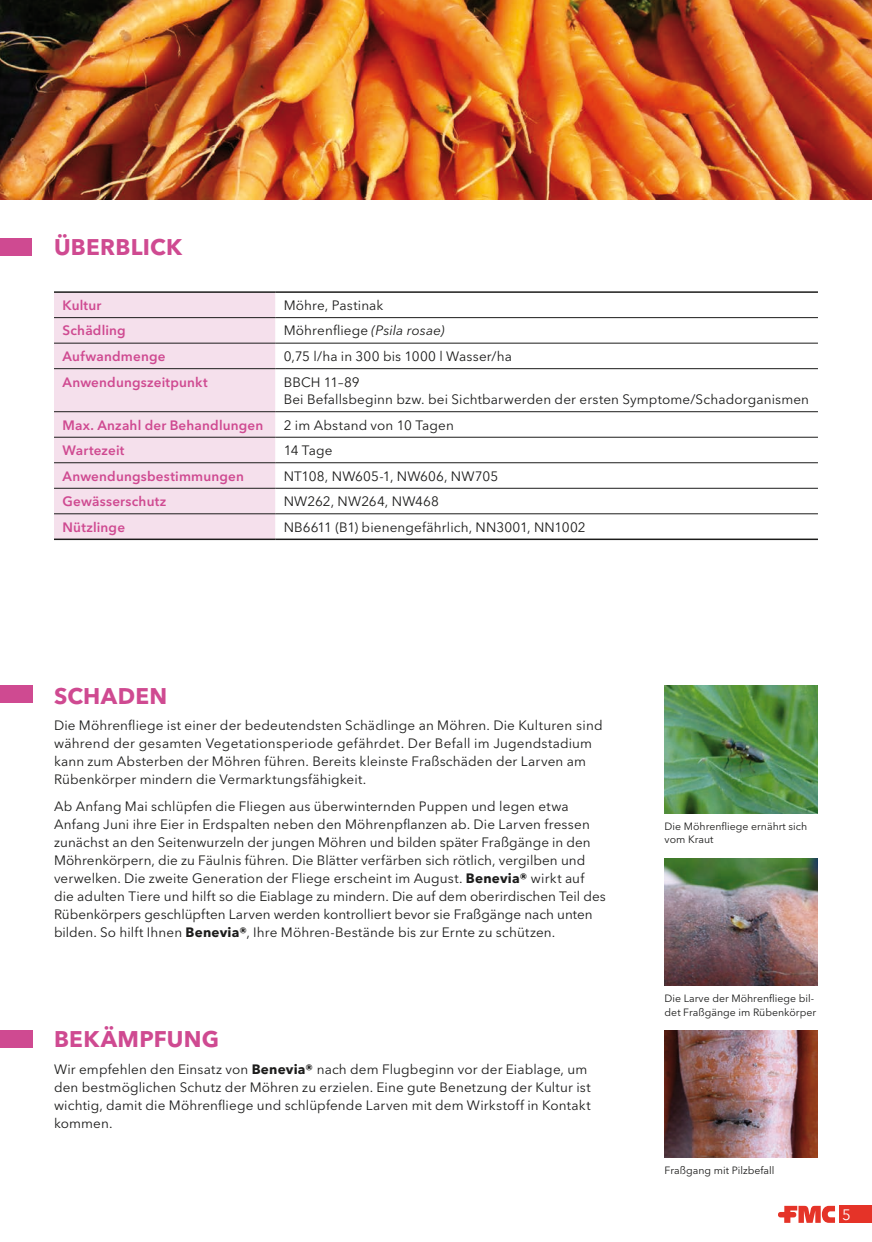
<style>
.page{position:relative;width:872px;height:1242px;background:#fff}
.page>*{position:absolute;margin:0;border:0;box-sizing:border-box;transform-origin:0 0}
.t1{font:700 22.5px "Avenir Next LT Pro";letter-spacing:.01em;color:#cf4a91}
.t2{font:15px "Avenir Next LT Pro";color:#fff}
.t3{font:13.5px/18px "Avenir Next LT Pro";letter-spacing:.01em;color:#1c1c1b}
.t4{font:600 13.5px "Avenir Next LT Pro";letter-spacing:.015em;color:#cf4a91}
.t5{font:10.5px/13.5px "Avenir Next LT Pro";color:#1c1c1b}
.s1{font-style:italic}
.s2{font-weight:700}
</style>
<div class="page">
<div style="left:54px;top:293px;width:221px;height:245px;background:#f5e0ec"></div>
<hr style="left:54px;top:317px;width:221px;height:1px;background:#1c1c1b">
<hr style="left:275px;top:317px;width:543px;height:1px;background:#1c1c1b">
<hr style="left:54px;top:343px;width:221px;height:1px;background:#1c1c1b">
<hr style="left:275px;top:343px;width:543px;height:1px;background:#1c1c1b">
<hr style="left:54px;top:368px;width:221px;height:1px;background:#1c1c1b">
<hr style="left:275px;top:368px;width:543px;height:1px;background:#1c1c1b">
<hr style="left:54px;top:411px;width:221px;height:1px;background:#1c1c1b">
<hr style="left:275px;top:411px;width:543px;height:1px;background:#1c1c1b">
<hr style="left:54px;top:437px;width:221px;height:1px;background:#1c1c1b">
<hr style="left:275px;top:437px;width:543px;height:1px;background:#1c1c1b">
<hr style="left:54px;top:462px;width:221px;height:1px;background:#1c1c1b">
<hr style="left:275px;top:462px;width:543px;height:1px;background:#1c1c1b">
<hr style="left:54px;top:488px;width:221px;height:1px;background:#1c1c1b">
<hr style="left:275px;top:488px;width:543px;height:1px;background:#1c1c1b">
<hr style="left:54px;top:513px;width:221px;height:1px;background:#1c1c1b">
<hr style="left:275px;top:513px;width:543px;height:1px;background:#1c1c1b">
<hr style="left:54px;top:291px;width:221px;height:2px;background:#1c1c1b">
<hr style="left:275px;top:291px;width:543px;height:2px;background:#1c1c1b">
<hr style="left:54px;top:538px;width:221px;height:2px;background:#1c1c1b">
<hr style="left:275px;top:538px;width:543px;height:2px;background:#1c1c1b">
<div style="left:0;top:686px;width:32px;height:17px;background:#cf4a91"></div>
<div style="left:0;top:1030px;width:32px;height:17px;background:#cf4a91"></div>
<img style="left:664px;top:1030px;width:153px;height:128px">
<img style="left:664px;top:858px;width:153px;height:127px">
<img style="left:664px;top:686px;width:153px;height:127px">
<img style="left:0;top:0;width:872px;height:200px">
<div style="left:0;top:238px;width:32px;height:17px;background:#cf4a91"></div>
<div style="left:839px;top:1205px;width:33px;height:17px;background:#e53328"></div>
<svg style="left:778px;top:1205px;width:57px;height:17px"></svg>
<h1 class="t1" style="left:54px;top:233px;width:129px">ÜBERBLICK</h1>
<p class="t4" style="left:63px;top:297px;width:40px">Kultur</p>
<p class="t3" style="left:284px;top:296px;width:101px">Möhre, Pastinak</p>
<p class="t4" style="left:63px;top:322px;width:65px">Schädling</p>
<p class="t3" style="left:284px;top:322px;width:162px">Möhrenfliege <span class="s1">(Psila rosae)</span></p>
<p class="t4" style="left:63px;top:348px;width:105px">Aufwandmenge</p>
<p class="t3" style="left:284px;top:347px;width:230px">0,75 l/ha in 300 bis 1000 l Wasser/ha</p>
<p class="t4" style="left:63px;top:373px;width:147px">Anwendungszeitpunkt</p>
<p class="t3" style="left:284px;top:374px;width:527px;line-height:16.5px">BBCH 11–89<br>Bei Befallsbeginn bzw. bei Sichtbarwerden der ersten Symptome/Schadorganismen</p>
<p class="t4" style="left:63px;top:417px;width:202px">Max. Anzahl der Behandlungen</p>
<p class="t3" style="left:284px;top:416px;width:172px">2 im Abstand von 10 Tagen</p>
<p class="t4" style="left:63px;top:442px;width:64px">Wartezeit</p>
<p class="t3" style="left:284px;top:441px;width:50px">14 Tage</p>
<p class="t4" style="left:63px;top:468px;width:183px">Anwendungsbestimmungen</p>
<p class="t3" style="left:284px;top:467px;width:216px">NT108, NW605-1, NW606, NW705</p>
<p class="t4" style="left:63px;top:493px;width:105px">Gewässerschutz</p>
<p class="t3" style="left:284px;top:492px;width:157px">NW262, NW264, NW468</p>
<p class="t4" style="left:63px;top:519px;width:64px">Nützlinge</p>
<p class="t3" style="left:284px;top:518px;width:303px">NB6611 (B1) bienengefährlich, NN3001, NN1002</p>
<h1 class="t1" style="left:54px;top:682px;width:115px">SCHADEN</h1>
<p class="t3" style="left:54px;top:716px;width:550px">Die Möhrenfliege ist einer der bedeutendsten Schädlinge an Möhren. Die Kulturen sind während der gesamten Vegetationsperiode gefährdet. Der Befall im Jugendstadium kann zum Absterben der Möhren führen. Bereits kleinste Fraßschäden der Larven am Rübenkörper mindern die Vermarktungsfähigkeit.</p>
<p class="t3" style="left:54px;top:797px;width:553px">Ab Anfang Mai schlüpfen die Fliegen aus überwinternden Puppen und legen etwa Anfang Juni ihre Eier in Erdspalten neben den Möhrenpflanzen ab. Die Larven fressen zunächst an den Seitenwurzeln der jungen Möhren und bilden später Fraßgänge in den Möhrenkörpern, die zu Fäulnis führen. Die Blätter verfärben sich rötlich, vergilben und verwelken. Die zweite Generation der Fliege erscheint im August. <span class="s2">Benevia®</span> wirkt auf die adulten Tiere und hilft so die Eiablage zu mindern. Die auf dem oberirdischen Teil des Rübenkörpers geschlüpften Larven werden kontrolliert bevor sie Fraßgänge nach unten bilden. So hilft Ihnen <span class="s2">Benevia®</span>, Ihre Möhren-Bestände bis zur Ernte zu schützen.</p>
<h1 class="t1" style="left:54px;top:1025px;width:167px">BEKÄMPFUNG</h1>
<p class="t3" style="left:54px;top:1060px;width:538px">Wir empfehlen den Einsatz von <span class="s2">Benevia®</span> nach dem Flugbeginn vor der Eiablage, um den bestmöglichen Schutz der Möhren zu erzielen. Eine gute Benetzung der Kultur ist wichtig, damit die Möhrenfliege und schlüpfende Larven mit dem Wirkstoff in Kontakt kommen.</p>
<p class="t5" style="left:664px;top:819px;width:144px">Die Möhrenfliege ernährt sich vom Kraut</p>
<p class="t5" style="left:664px;top:991px;width:153px">Die Larve der Möhrenfliege bil&shy;det Fraßgänge im Rübenkörper</p>
<p class="t5" style="left:664px;top:1164px;width:111px">Fraßgang mit Pilzbefall</p>
<p class="t2" style="left:842px;top:1205px;width:10px">5</p>
</div>
